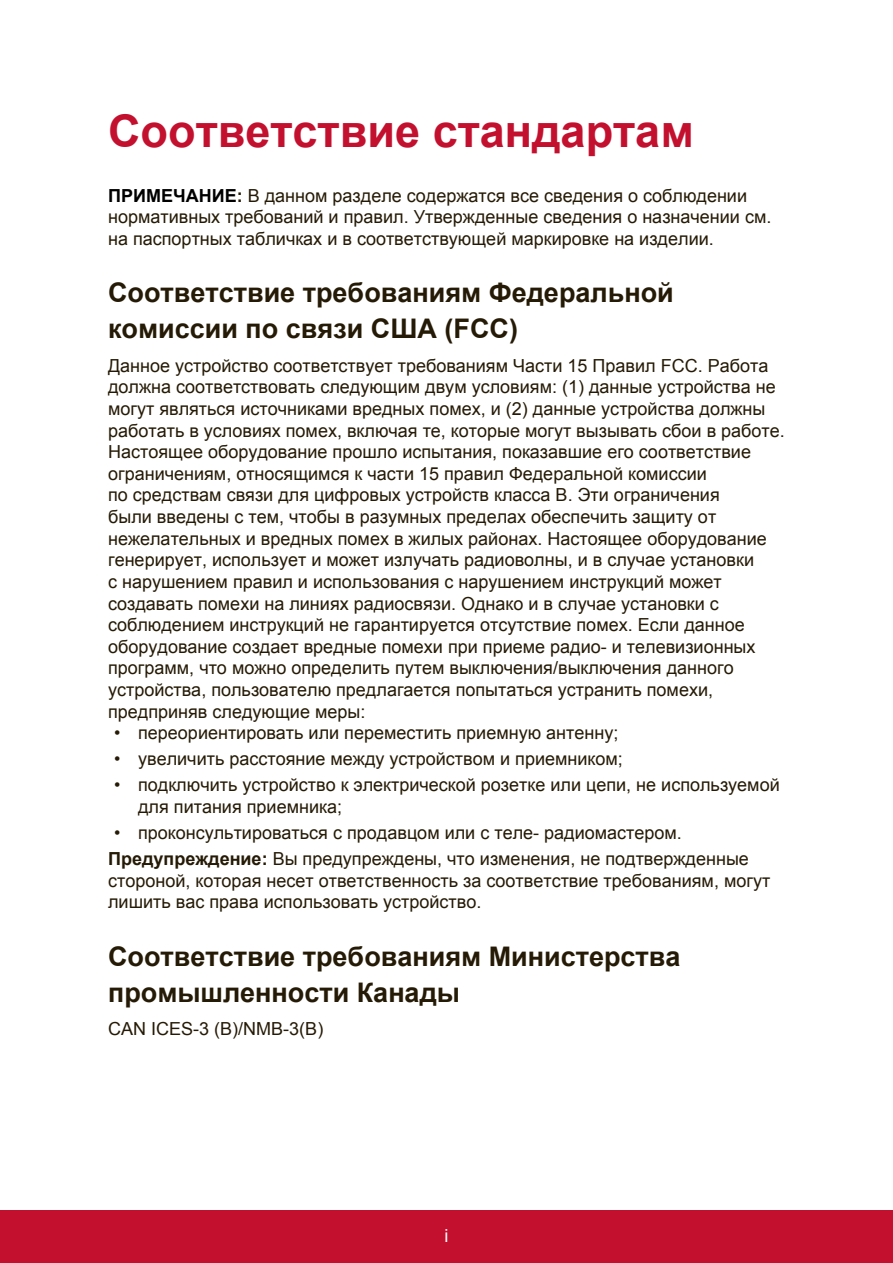
<style>
.page{position:relative;width:893px;height:1263px;background:#fff}
.page>*{position:absolute;margin:0;border:0;box-sizing:border-box;transform-origin:0 0}
.t1{font:700 45px "Arial";color:#c3102f}
.t2{font:700 27px/35.8px "Arial";color:#251a05}
.t3{font:18px/21.6px "Arial";color:#251a05}
.t4{font:18px "Arial";color:#fff}
.s1{font-weight:700;color:#000}
.s2{font-weight:700}
</style>
<div class="page">
<div style="left:0;top:1210px;width:892px;height:53px;background:#c3102f"></div>
<h1 class="t1" style="left:108px;top:101px;width:586px">Соответствие стандартам</h1>
<p class="t3" style="left:108px;top:185px;width:664px"><span class="s1">ПРИМЕЧАНИЕ</span><span class="s2">:</span> В данном разделе содержатся все сведения о соблюдении нормативных требований и правил. Утвержденные сведения о назначении см. на паспортных табличках и в соответствующей маркировке на изделии.</p>
<h2 class="t2" style="left:108px;top:276px;width:567px">Соответствие требованиям Федеральной комиссии по связи США (FCC)</h2>
<p class="t3" style="left:108px;top:355px;width:678px">Данное устройство соответствует требованиям Части 15 Правил FCC. Работа должна соответствовать следующим двум условиям: (1) данные устройства не могут являться источниками вредных помех, и (2) данные устройства должны работать в условиях помех, включая те, которые могут вызывать сбои в работе.<br>Настоящее оборудование прошло испытания, показавшие его соответствие ограничениям, относящимся к части 15 правил Федеральной комиссии<br>по средствам связи для цифровых устройств класса B. Эти ограничения<br>были введены с тем, чтобы в разумных пределах обеспечить защиту от нежелательных и вредных помех в жилых районах. Настоящее оборудование генерирует, использует и может излучать радиоволны, и в случае установки<br>с нарушением правил и использования с нарушением инструкций может создавать помехи на линиях радиосвязи. Однако и в случае установки с соблюдением инструкций не гарантируется отсутствие помех. Если данное оборудование создает вредные помехи при приеме радио- и телевизионных программ, что можно определить путем выключения/выключения данного устройства, пользователю предлагается попытаться устранить помехи, предприняв следующие меры:</p>
<p class="t3" style="left:114px;top:722px;width:505px">• переориентировать или переместить приемную антенну;</p>
<p class="t3" style="left:114px;top:748px;width:510px">• увеличить расстояние между устройством и приемником;</p>
<p class="t3" style="left:138px;top:774px;width:642px;text-indent:-24px">• подключить устройство к электрической розетке или цепи, не используемой для питания приемника;</p>
<p class="t3" style="left:108px;top:820px;width:642px;line-height:26.1px;text-indent:6px">• проконсультироваться с продавцом или с теле- радиомастером.<br><span class="s2">Предупреждение:</span> Вы предупреждены, что изменения, не подтвержденные</p>
<p class="t3" style="left:108px;top:870px;width:663px">стороной, которая несет ответственность за соответствие требованиям, могут лишить вас права использовать устройство.</p>
<h2 class="t2" style="left:108px;top:939px;width:573px">Соответствие требованиям Министерства промышленности Канады</h2>
<p class="t3" style="left:108px;top:1018px;width:217px">CAN ICES-3 (B)/NMB-3(B)</p>
<p class="t4" style="left:444px;top:1223px;width:5px">i</p>
</div>
